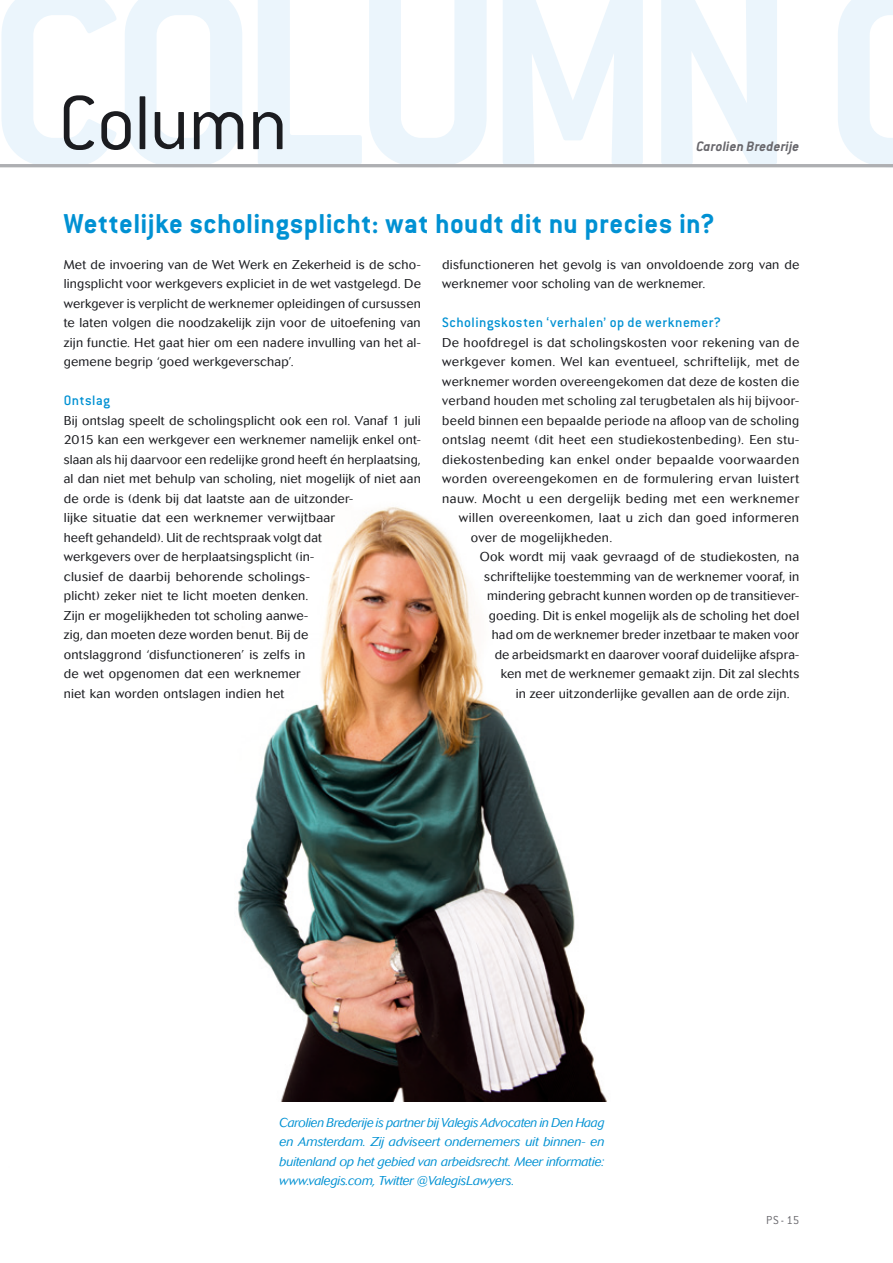
<style>
.page{position:relative;width:893px;height:1263px;background:#fff}
.page>*{position:absolute;margin:0;border:0;box-sizing:border-box;transform-origin:0 0}
.t1{font:300 84px "Conduit ITC";letter-spacing:-.02em;color:#1b1c20}
.t2{font:700 30px "Conduit ITC";letter-spacing:.015em;color:#0091d3}
.t3{font:500 15px "Conduit ITC";letter-spacing:.03em;color:#0091d3}
.t4{font:italic 700 15px "Conduit ITC";letter-spacing:.005em;color:#68676c}
.t5{font:300 12.75px/19.5px "Cosmos";letter-spacing:.02em;color:#1b1c20}
.t6{font:italic 300 12.75px/19.5px "Cosmos";letter-spacing:-.02em;color:#0091d3;text-align:justify}
.t7{font:300 12.75px "Conduit ITC";color:#68676c}
</style>
<div class="page">
<img style="left:238px;top:507px;width:369px;height:594px">
<hr style="left:0;top:164px;width:893px;height:3px;background:#aeafb2">
<h1 class="t1" style="left:58px;top:77px;width:232px">Column</h1>
<p class="t4" style="left:696px;top:137px;width:105px">Carolien Brederije</p>
<h2 class="t2" style="left:64px;top:206px;width:653px">Wettelijke scholingsplicht: wat houdt dit nu precies in?</h2>
<p class="t5" style="left:64px;top:254px;width:359px;text-align:justify">Met de invoering van de Wet Werk en Zekerheid is de scho&shy;lingsplicht voor werkgevers expliciet in de wet vastgelegd. De werkgever is verplicht de werknemer opleidingen of cursussen te laten volgen die noodzakelijk zijn voor de uitoefening van zijn functie. Het gaat hier om een nadere invulling van het al&shy;gemene begrip ‘goed werkgeverschap’.</p>
<p class="t3" style="left:64px;top:392px;width:48px">Ontslag</p>
<p class="t5" style="left:64px;top:410px;width:359px">Bij ontslag speelt de scholingsplicht ook een rol. Vanaf 1 juli 2015 kan een werkgever een werknemer namelijk enkel ont&shy;slaan als hij daarvoor een redelijke grond heeft én herplaatsing, al dan niet met behulp van scholing, niet mogelijk of niet aan de orde is (denk bij dat laatste aan de uitzonder-<br>lijke situatie dat een werknemer verwijtbaar<br>heeft gehandeld). Uit de rechtspraak volgt dat<br>werkgevers over de herplaatsingsplicht (in-<br>clusief de daarbij behorende scholings-<br>plicht) zeker niet te licht moeten denken.<br>Zijn er mogelijkheden tot scholing aanwe-<br>zig, dan moeten deze worden benut. Bij de<br>ontslaggrond ‘disfunctioneren’ is zelfs in<br>de wet opgenomen dat een werknemer<br>niet kan worden ontslagen indien het</p>
<p class="t5" style="left:442px;top:254px;width:359px">disfunctioneren het gevolg is van onvoldoende zorg van de werknemer voor scholing van de werknemer.</p>
<p class="t3" style="left:442px;top:314px;width:280px">Scholingskosten ‘verhalen’ op de werknemer?</p>
<p class="t5" style="left:442px;top:332px;width:358px">De hoofdregel is dat scholingskosten voor rekening van de</p>
<p class="t5" style="left:442px;top:352px;width:358px">werkgever komen. Wel kan eventueel, schriftelijk, met de</p>
<p class="t5" style="left:442px;top:371px;width:358px">werknemer worden overeengekomen dat deze de kosten die</p>
<p class="t5" style="left:442px;top:391px;width:359px">verband houden met scholing zal terugbetalen als hij bijvoor-</p>
<p class="t5" style="left:442px;top:410px;width:358px">beeld binnen een bepaalde periode na afloop van de scholing</p>
<p class="t5" style="left:442px;top:430px;width:359px">ontslag neemt (dit heet een studiekostenbeding). Een stu-</p>
<p class="t5" style="left:442px;top:449px;width:359px">diekostenbeding kan enkel onder bepaalde voorwaarden</p>
<p class="t5" style="left:442px;top:469px;width:359px">worden overeengekomen en de formulering ervan luistert</p>
<p class="t5" style="left:442px;top:488px;width:359px">nauw. Mocht u een dergelijk beding met een werknemer</p>
<p class="t5" style="left:459px;top:508px;width:342px">willen overeenkomen, laat u zich dan goed informeren</p>
<p class="t5" style="left:471px;top:527px;width:143px">over de mogelijkheden.</p>
<p class="t5" style="left:480px;top:547px;width:321px">Ook wordt mij vaak gevraagd of de studiekosten, na</p>
<p class="t5" style="left:484px;top:566px;width:316px">schriftelijke toestemming van de werknemer vooraf, in</p>
<p class="t5" style="left:487px;top:586px;width:314px">mindering gebracht kunnen worden op de transitiever-</p>
<p class="t5" style="left:489px;top:605px;width:312px">goeding. Dit is enkel mogelijk als de scholing het doel</p>
<p class="t5" style="left:492px;top:625px;width:309px">had om de werknemer breder inzetbaar te maken voor</p>
<p class="t5" style="left:495px;top:644px;width:306px">de arbeidsmarkt en daarover vooraf duidelijke afspra-</p>
<p class="t5" style="left:501px;top:664px;width:300px">ken met de werknemer gemaakt zijn. Dit zal slechts</p>
<p class="t5" style="left:516px;top:683px;width:275px">in zeer uitzonderlijke gevallen aan de orde zijn.</p>
<p class="t6" style="left:280px;top:1113px;width:327px">Carolien Brederije is partner bij Valegis Advocaten in Den Haag en Amsterdam. Zij adviseert ondernemers uit binnen- en buitenland op het gebied van arbeidsrecht. Meer informatie: www.valegis.com, Twitter @ValegisLawyers.</p>
<p class="t7" style="left:766px;top:1213px;width:35px">PS - 15</p>
</div>
